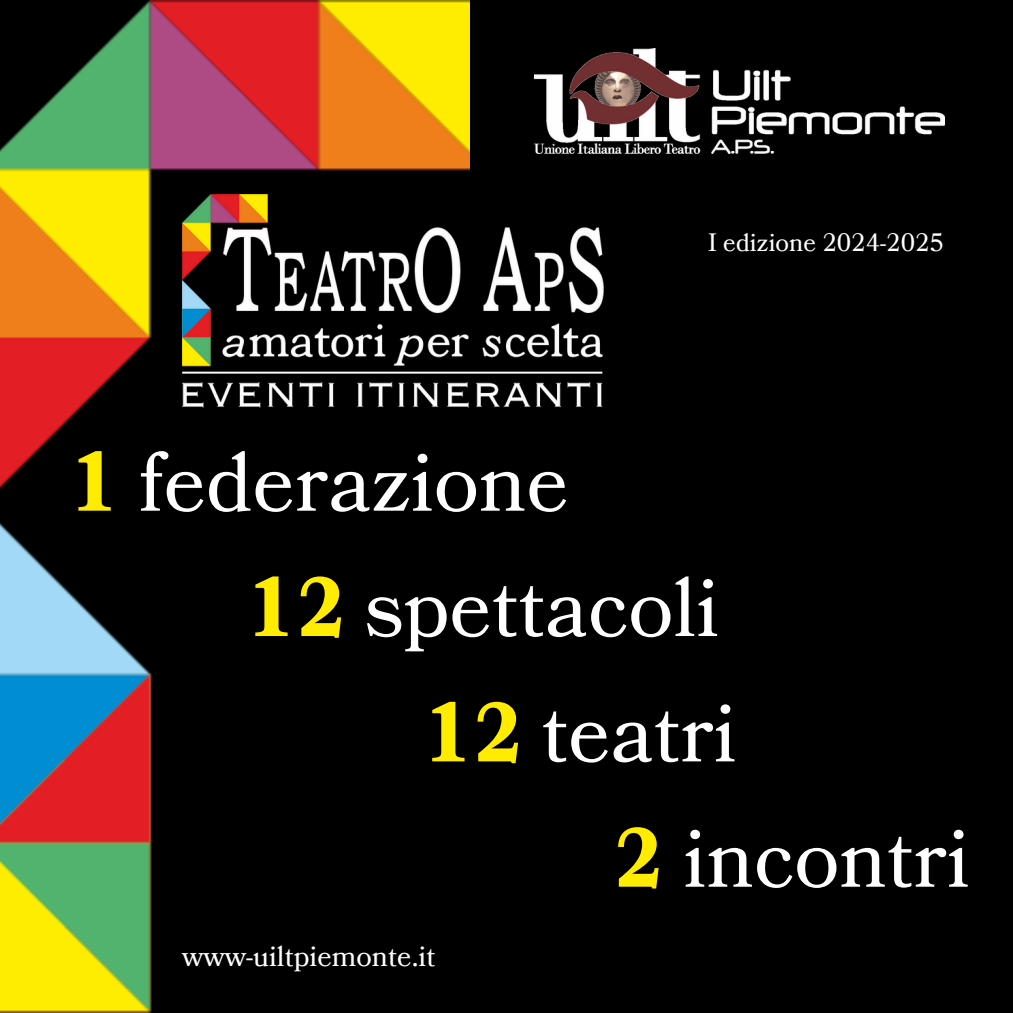
<style>
.page{position:relative;width:1013px;height:1013px;background:#fff}
.page>*{position:absolute;margin:0;border:0;box-sizing:border-box;transform-origin:0 0}
.t1{font:83.25px "Bookmania";color:#fff}
.t2{font:28.38px "Bookmania";color:#fff}
.t3{font:25px "Bookmania";color:#fff}
.s1{font-weight:700;color:#ffec01}
</style>
<div class="page">
<div style="left:0;top:0;width:1012px;height:1012px;background:#000"></div>
<img style="left:0;top:0;width:470px;height:1012px">
<img style="left:182px;top:195px;width:421px;height:212px">
<img style="left:534px;top:49px;width:410px;height:105px">
<p class="t1" style="left:70px;top:426px;width:500px"><span class="s1">1</span> federazione</p>
<p class="t3" style="left:708px;top:226px;width:237px">I edizione 2024-2025</p>
<p class="t1" style="left:247px;top:552px;width:474px"><span class="s1">12</span> spettacoli</p>
<p class="t1" style="left:424px;top:677px;width:314px"><span class="s1">12</span> teatri</p>
<h1 class="t2" style="left:182px;top:936px;width:255px">www-uiltpiemonte.it</h1>
<p class="t1" style="left:613px;top:802px;width:358px"><span class="s1">2</span> incontri</p>
</div>
